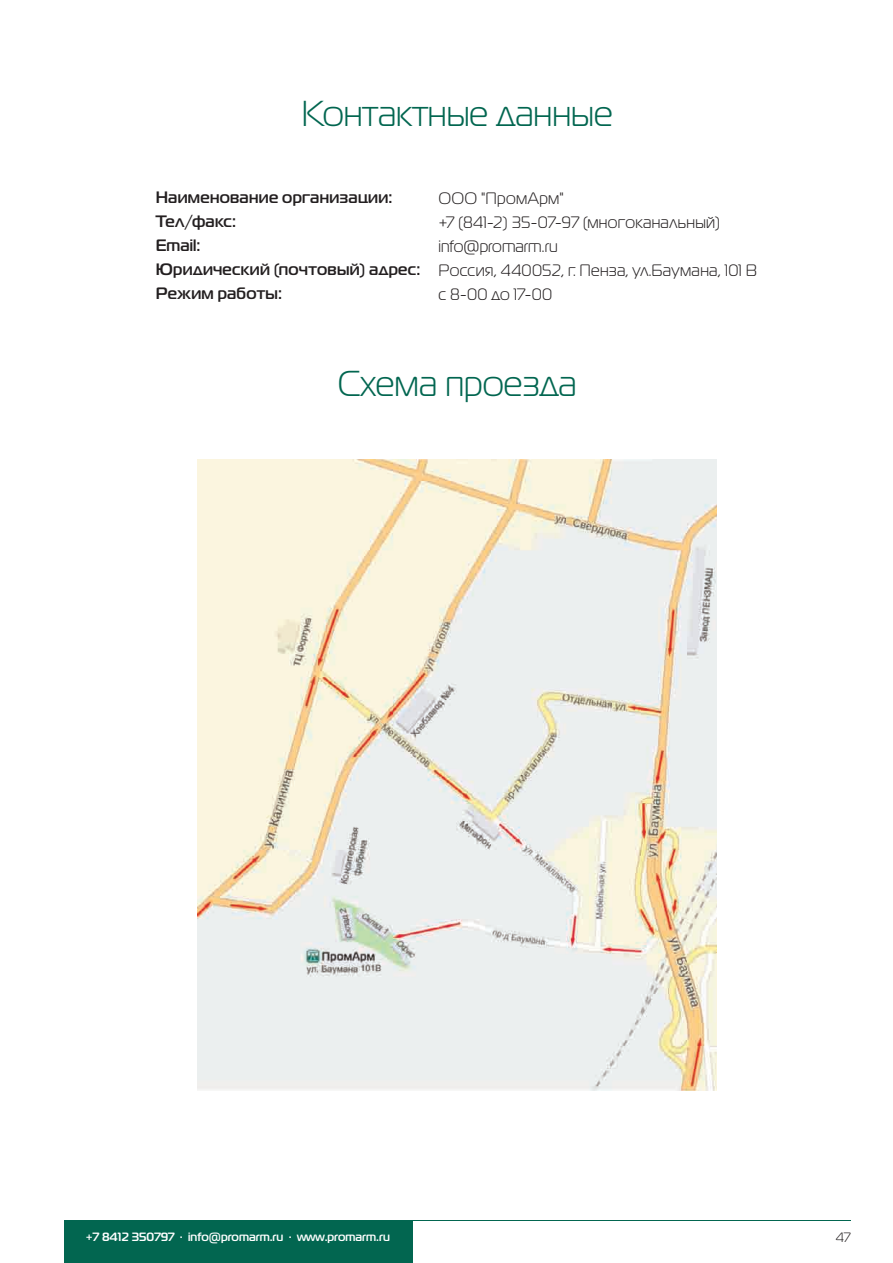
<style>
.page{position:relative;width:893px;height:1263px;background:#fff}
.page>*{position:absolute;margin:0;border:0;box-sizing:border-box;transform-origin:0 0}
.t1{font:36px "Magistral C";color:#026650}
.t2{font:16.5px/24px "Magistral C";letter-spacing:.015em;color:#231f20}
.t3{font:700 16.5px/24px "Magistral C";letter-spacing:.02em;color:#231f20}
.t4{font:13.5px "Magistral C";color:#231f20}
.t5{font:700 12px "Magistral C";color:#fff}
</style>
<div class="page">
<div style="left:64px;top:1221px;width:348px;height:42px;background:#026650"></div>
<hr style="left:64px;top:1220px;width:786px;height:1px;background:#026650">
<img style="left:198px;top:459px;width:518px;height:632px">
<h1 class="t1" style="left:302px;top:94px;width:313px">Контактные данные</h1>
<p class="t3" style="left:156px;top:185px;width:266px">Наименование организации:<br>Тел/факс:<br>Email:<br>Юридический (почтовый) адрес:<br>Режим работы:</p>
<p class="t2" style="left:438px;top:186px;width:320px">ООО "ПромАрм"<br>+7 (841-2) 35-07-97 (многоканальный) info@promarm.ru<br>Россия, 440052, г. Пенза, ул.Баумана, 101 В с 8-00 до 17-00</p>
<h1 class="t1" style="left:337px;top:364px;width:241px">Схема проезда</h1>
<p class="t5" style="left:86px;top:1230px;width:305px">+7 8412 350797 · info@promarm.ru · www.promarm.ru</p>
<p class="t4" style="left:836px;top:1230px;width:16px">47</p>
</div>
